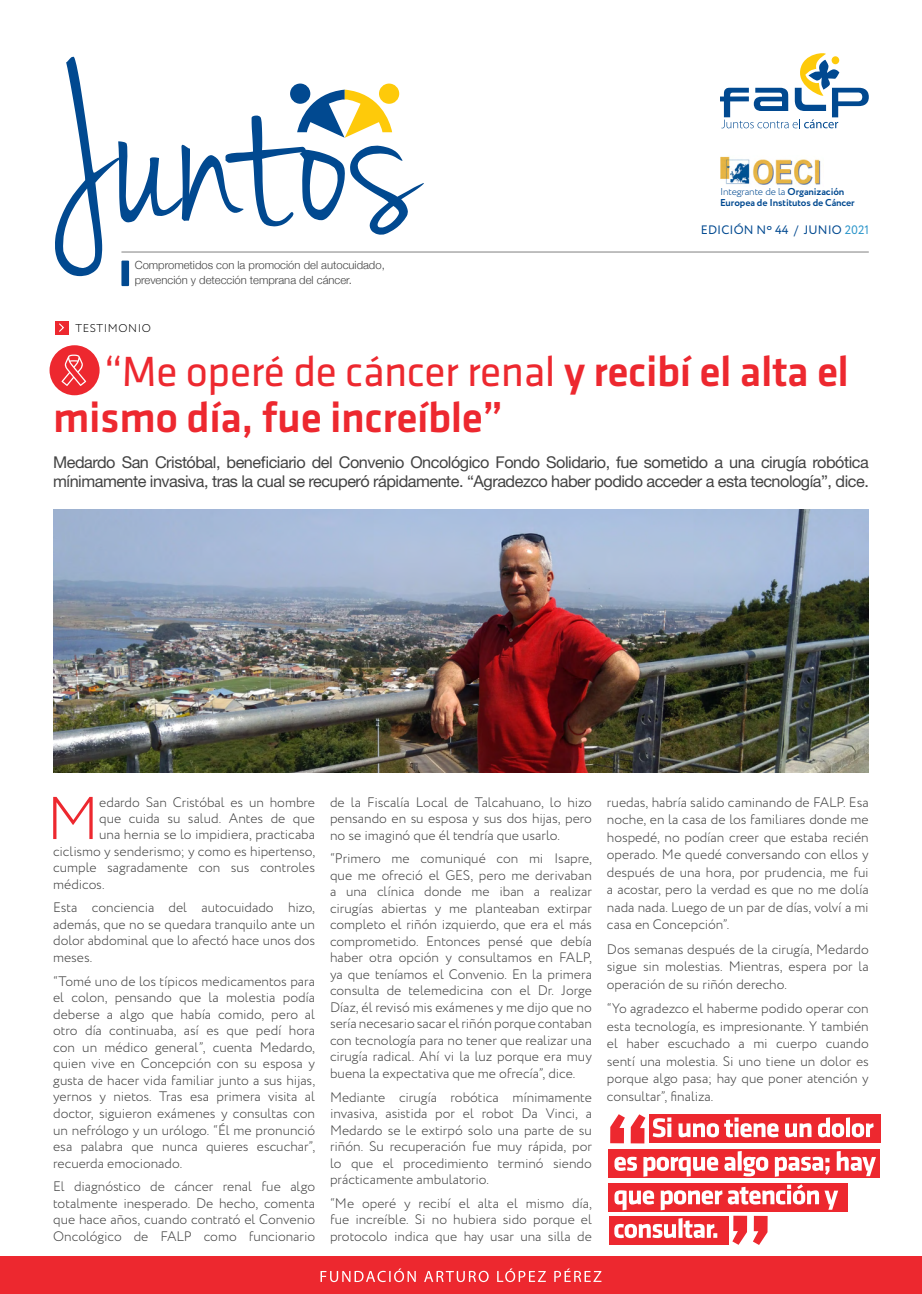
<style>
.page{position:relative;width:922px;height:1294px;background:#fff}
.page>*{position:absolute;margin:0;border:0;box-sizing:border-box;transform-origin:0 0}
.t1{font:300 60.12px "Circe";color:#ed282f}
.t2{font:500 43.75px/46.2px "Klavika";letter-spacing:-.01em;color:#ed282f}
.t3{font:16.25px/18.8px "Helvetica Neue";letter-spacing:-.03em;color:#434343}
.t4{font:300 13.75px/16.5px "Circe";color:#434343;text-align:justify}
.t5{font:12.25px "Circe";letter-spacing:.01em;color:#014990}
.t6{font:300 11.25px/15px "Helvetica Neue";color:#434343}
.t7{font:300 11.25px "Circe";letter-spacing:.05em;color:#000}
.texto_normal_parrafo{font:700 10px/11.2px "Circe";letter-spacing:-.01em;color:#014990}
.s1{font-weight:300}
.s2{color:#2a95ca}
.s3{font-weight:400}
</style>
<div class="page">
<div style="left:0;top:1256px;width:921px;height:37px;background:#ed282f"></div>
<svg style="left:720px;top:53px;width:148px;height:75px"></svg>
<svg style="left:55px;top:56px;width:369px;height:220px"></svg>
<hr style="left:121px;top:252px;width:747px;height:1px;background:#808080">
<div style="left:55px;top:321px;width:13px;height:13px;background:#ed282f"></div>
<svg style="left:59px;top:323px;width:5px;height:9px"></svg>
<img style="left:720px;top:156px;width:101px;height:29px">
<svg style="left:320px;top:1268px;width:281px;height:13px"></svg>
<div style="left:50px;top:345px;width:50px;height:50px;background:#ed282f;border-radius:50%"></div>
<svg style="left:61px;top:354px;width:25px;height:32px"></svg>
<div style="left:649px;top:1114px;width:231px;height:29px;background:#ed282f"></div>
<div style="left:608px;top:1149px;width:271px;height:28px;background:#ed282f"></div>
<div style="left:608px;top:1182px;width:240px;height:29px;background:#ed282f"></div>
<div style="left:608px;top:1215px;width:120px;height:29px;background:#ed282f"></div>
<svg style="left:610px;top:1114px;width:35px;height:29px"></svg>
<svg style="left:614px;top:1184px;width:224px;height:60px"></svg>
<svg style="left:614px;top:1151px;width:261px;height:25px"></svg>
<svg style="left:652px;top:1117px;width:221px;height:20px"></svg>
<div style="left:121px;top:260px;width:8px;height:26px;background:#014990"></div>
<img style="left:53px;top:510px;width:815px;height:262px">
<p class="texto_normal_parrafo" style="left:719px;top:186px;width:136px"><span class="s1">Integrante de la</span> Organización<br>Europea de Institutos de Cáncer</p>
<p class="t6" style="left:135px;top:256px;width:251px">Comprometidos con la promoción del autocuidado, prevención y detección temprana del cáncer.</p>
<p class="t7" style="left:75px;top:321px;width:77px">TESTIMONIO</p>
<p class="t5" style="left:700px;top:222px;width:170px">EDICIÓN Nº 44 / JUNIO <span class="s2">2021</span></p>
<p class="t2" style="left:53px;top:349px;width:797px;text-indent:51px"><span class="s3">“Me operé de cáncer renal</span> y recibí el alta el mismo día, fue increíble”</p>
<p class="t3" style="left:53px;top:453px;width:817px">Medardo San Cristóbal, beneficiario del Convenio Oncológico Fondo Solidario, fue sometido a una cirugía robótica mínimamente invasiva, tras la cual se recuperó rápidamente. “Agradezco haber podido acceder a esta tecnología”, dice.</p>
<p class="t1" style="left:47px;top:779px;width:54px">M</p>
<p class="t4" style="left:99px;top:794px;width:217px">edardo San Cristóbal es un hombre</p>
<p class="t4" style="left:99px;top:810px;width:217px">que cuida su salud. Antes de que</p>
<p class="t4" style="left:99px;top:826px;width:217px">una hernia se lo impidiera, practicaba</p>
<p class="t4" style="left:53px;top:843px;width:263px">ciclismo y senderismo; y como es hipertenso,</p>
<p class="t4" style="left:53px;top:859px;width:263px">cumple sagradamente con sus controles</p>
<p class="t4" style="left:53px;top:876px;width:53px">médicos.</p>
<p class="t4" style="left:53px;top:899px;width:263px">Esta conciencia del autocuidado hizo, además, que no se quedara tranquilo ante un dolor abdominal que lo afectó hace unos dos meses.</p>
<p class="t4" style="left:53px;top:973px;width:263px">“Tomé uno de los típicos medicamentos para el colon, pensando que la molestia podía deberse a algo que había comido, pero al otro día continuaba, así es que pedí hora con un médico general”, cuenta Medardo, quien vive en Concepción con su esposa y gusta de hacer vida familiar junto a sus hijas, yernos y nietos. Tras esa primera visita al doctor, siguieron exámenes y consultas con un nefrólogo y un urólogo. “Él me pronunció esa palabra que nunca quieres escuchar”, recuerda emocionado.</p>
<p class="t4" style="left:53px;top:1178px;width:263px">El diagnóstico de cáncer renal fue algo totalmente inesperado. De hecho, comenta que hace años, cuando contrató el Convenio Oncológico de FALP como funcionario</p>
<p class="t4" style="left:330px;top:794px;width:263px">de la Fiscalía Local de Talcahuano, lo hizo pensando en su esposa y sus dos hijas, pero no se imaginó que él tendría que usarlo.</p>
<p class="t4" style="left:330px;top:850px;width:263px">“Primero me comuniqué con mi Isapre, que me ofreció el GES, pero me derivaban a una clínica donde me iban a realizar cirugías abiertas y me planteaban extirpar completo el riñón izquierdo, que era el más comprometido. Entonces pensé que debía haber otra opción y consultamos en FALP, ya que teníamos el Convenio. En la primera consulta de telemedicina con el Dr. Jorge Díaz, él revisó mis exámenes y me dijo que no sería necesario sacar el riñón porque contaban con tecnología para no tener que realizar una cirugía radical. Ahí vi la luz porque era muy buena la expectativa que me ofrecía”, dice.</p>
<p class="t4" style="left:330px;top:1088px;width:263px">Mediante cirugía robótica mínimamente invasiva, asistida por el robot Da Vinci, a Medardo se le extirpó solo una parte de su riñón. Su recuperación fue muy rápida, por lo que el procedimiento terminó siendo prácticamente ambulatorio.</p>
<p class="t4" style="left:330px;top:1194px;width:263px">“Me operé y recibí el alta el mismo día, fue increíble. Si no hubiera sido porque el protocolo indica que hay usar una silla de</p>
<p class="t4" style="left:606px;top:793px;width:263px;line-height:17.5px">ruedas, habría salido caminando de FALP. Esa noche, en la casa de los familiares donde me hospedé, no podían creer que estaba recién operado. Me quedé conversando con ellos y después de una hora, por prudencia, me fui a acostar, pero la verdad es que no me dolía nada nada. Luego de un par de días, volví a mi casa en Concepción”.</p>
<p class="t4" style="left:606px;top:940px;width:263px;line-height:17.5px">Dos semanas después de la cirugía, Medardo sigue sin molestias. Mientras, espera por la operación de su riñón derecho.</p>
<p class="t4" style="left:606px;top:1000px;width:263px;line-height:17.5px">“Yo agradezco el haberme podido operar con esta tecnología, es impresionante. Y también el haber escuchado a mi cuerpo cuando sentí una molestia. Si uno tiene un dolor es porque algo pasa; hay que poner atención y consultar”, finaliza.</p>
</div>
